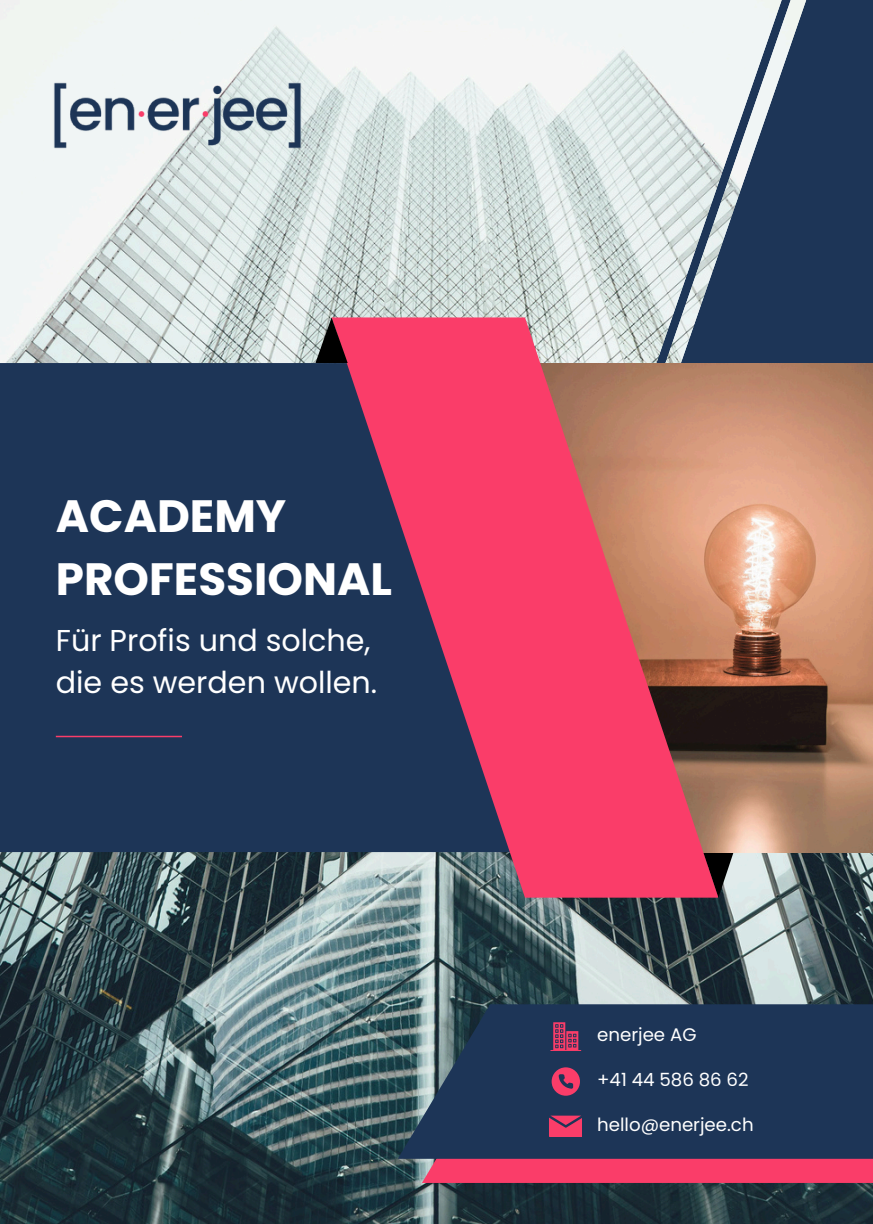
<style>
.page{position:relative;width:873px;height:1224px;background:#fff}
.page>*{position:absolute;margin:0;border:0;box-sizing:border-box;transform-origin:0 0}
.t1{font:700 45.2px/63.2px "Poppins";color:#fff}
.t2{font:30.2px/41.4px "Poppins";color:#fff}
.t3{font:18.2px "Poppins";color:#fff}
</style>
<div class="page">
<img style="left:0;top:0;width:873px;height:1224px">
<svg style="left:718px;top:852px;width:16px;height:46px"></svg>
<div style="left:804px;top:0;width:69px;height:363px;background:#1d3557"></div>
<svg style="left:640px;top:0;width:164px;height:363px"></svg>
<img style="left:718px;top:363px;width:155px;height:489px">
<div style="left:0;top:363px;width:332px;height:489px;background:#1d3557"></div>
<svg style="left:332px;top:317px;width:386px;height:581px;background:#b55169"></svg>
<svg style="left:315px;top:317px;width:33px;height:46px;background:#70454f"></svg>
<img style="left:42px;top:52px;width:270px;height:127px">
<hr style="left:56px;top:736px;width:126px;height:1px;background:#fa3d69">
<div style="left:422px;top:1159px;width:451px;height:24px;background:#fa3d69"></div>
<svg style="left:398px;top:1004px;width:475px;height:155px;background:#243c5b"></svg>
<svg style="left:550px;top:1022px;width:31px;height:29px"></svg>
<svg style="left:552px;top:1067px;width:28px;height:29px"></svg>
<svg style="left:549px;top:1116px;width:33px;height:21px"></svg>
<p class="t1" style="left:56px;top:485px;width:338px">ACADEMY<br>PROFESSIONAL</p>
<h1 class="t2" style="left:56px;top:620px;width:323px">Für Profis und solche, die es werden wollen.</h1>
<h2 class="t3" style="left:597px;top:1022px;width:101px">enerjee AG</h2>
<p class="t3" style="left:597px;top:1067px;width:153px">+41 44 586 86 62</p>
<p class="t3" style="left:597px;top:1112px;width:158px">hello@enerjee.ch</p>
</div>
